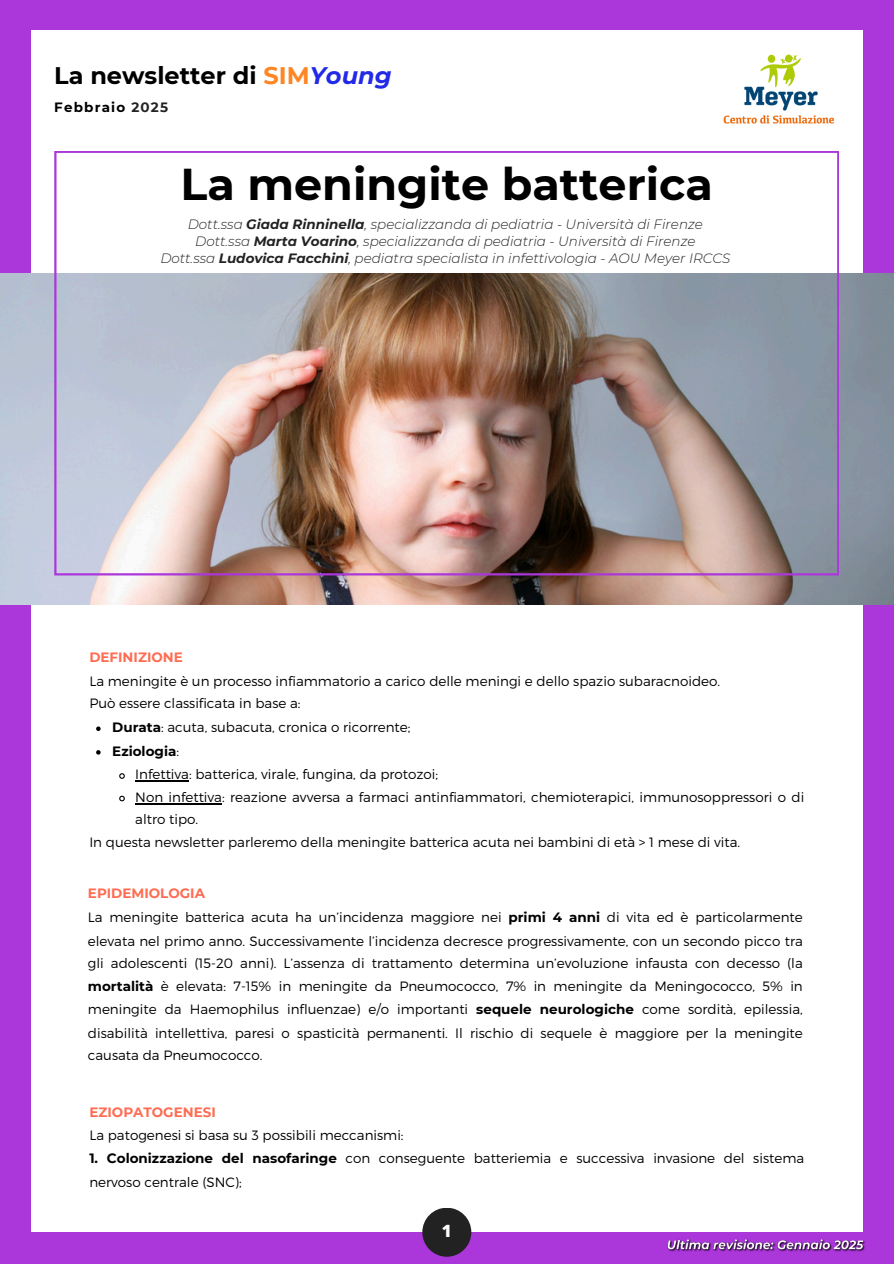
<style>
.page{position:relative;width:894px;height:1264px;background:#fff}
.page>*{position:absolute;margin:0;border:0;box-sizing:border-box;transform-origin:0 0}
.t1{font:700 44.4px "Montserrat";color:#000}
.t2{font:700 24px "Montserrat";color:#000}
.t3{font:800 16.95px "Open Sans";color:#fbfcfb}
.t4{font:300 13.5px/23.1px "Montserrat";color:#000}
.t5{font:italic 300 13.5px/16.8px "Montserrat";color:#222;text-align:center}
.t6{font:700 13.5px "Montserrat";letter-spacing:.085em;color:#000}
.t7{font:700 13.5px "Montserrat";color:#000}
.s1{color:#ff8622}
.s2{font-style:italic;color:#222ae8}
.s3{color:#222}
.s4{font-weight:700}
.s5{font-weight:700;color:#ff6c52}
.s6{font-weight:300}
</style>
<div class="page">
<div style="left:0;top:0;width:893px;height:1263px;background:#ab37db"></div>
<div style="left:31px;top:30px;width:831px;height:1201px;background:#fff"></div>
<div style="left:422px;top:1207px;width:49px;height:49px;background:#222;border-radius:50%"></div>
<img style="left:723px;top:54px;width:111px;height:70px">
<img style="left:0;top:274px;width:893px;height:331px">
<img style="left:54px;top:151px;width:785px;height:424px">
<svg style="left:96px;top:726px;width:5px;height:5px"></svg>
<svg style="left:96px;top:750px;width:5px;height:4px"></svg>
<svg style="left:119px;top:773px;width:6px;height:6px"></svg>
<hr style="left:135px;top:780px;width:54px;height:1px;background:#000">
<svg style="left:119px;top:795px;width:6px;height:7px"></svg>
<hr style="left:135px;top:803px;width:87px;height:1px;background:#000">
<img style="left:667px;top:1239px;width:198px;height:13px">
<h3 class="t2" style="left:54px;top:60px;width:339px">La newsletter di <span class="s1">SIM</span><span class="s2">Young</span></h3>
<p class="t6" style="left:54px;top:99px;width:115px">Febbraio <span class="s3">2025</span></p>
<h4 class="t1" style="left:180px;top:156px;width:533px">La meningite batterica</h4>
<h4 class="t5" style="left:160px;top:216px;width:571px">Dott.ssa <span class="s4">Giada Rinninella</span>, specializzanda di pediatria - Università di Firenze<br>Dott.ssa <span class="s4">Marta Voarino</span>, specializzanda di pediatria - Università di Firenze<br>Dott.ssa <span class="s4">Ludovica Facchini</span>, pediatra specialista in infettivologia - AOU Meyer IRCCS</h4>
<h1 class="t4" style="left:89px;top:645px;width:632px"><span class="s5">DEFINIZIONE<br></span>La meningite è un processo infiammatorio a carico delle meningi e dello spazio subaracnoideo.<br>Può essere classificata in base a:</h1>
<h4 class="t4" style="left:112px;top:715px;width:299px"><span class="s4">Durata</span>: acuta, subacuta, cronica o ricorrente;</h4>
<h4 class="t7" style="left:112px;top:742px;width:68px">Eziologia<span class="s6">:</span></h4>
<p class="t4" style="left:135px;top:762px;width:304px">Infettiva: batterica, virale, fungina, da protozoi;</p>
<p class="t4" style="left:135px;top:785px;width:670px;line-height:22.5px">Non infettiva: reazione avversa a farmaci antinfiammatori, chemioterapici, immunosoppressori o di altro tipo.</p>
<p class="t4" style="left:89px;top:829px;width:652px">In questa newsletter parleremo della meningite batterica acuta nei bambini di età &gt; 1 mese di vita.</p>
<p class="t4" style="left:88px;top:881px;width:716px"><span class="s5">EPIDEMIOLOGIA<br></span>La meningite batterica acuta ha un’incidenza maggiore nei <span class="s4">primi 4 anni</span> di vita ed è particolarmente elevata nel primo anno. Successivamente l’incidenza decresce progressivamente, con un secondo picco tra gli adolescenti (15-20 anni). L’assenza di trattamento determina un’evoluzione infausta con decesso (la <span class="s4">mortalità</span> è elevata: 7-15% in meningite da Pneumococco, 7% in meningite da Meningococco, 5% in meningite da Haemophilus influenzae) e/o importanti <span class="s4">sequele neurologiche</span> come sordità, epilessia, disabilità intellettiva, paresi o spasticità permanenti. Il rischio di sequele è maggiore per la meningite causata da Pneumococco.</p>
<h4 class="t4" style="left:89px;top:1099px;width:316px;line-height:23.7px"><span class="s5">EZIOPATOGENESI<br></span>La patogenesi si basa su 3 possibili meccanismi:</h4>
<p class="t4" style="left:89px;top:1145px;width:716px;line-height:23.7px"><span class="s4">1. Colonizzazione del nasofaringe</span> con conseguente batteriemia e successiva invasione del sistema nervoso centrale (SNC);</p>
<h2 class="t3" style="left:442px;top:1219px;width:11px">1</h2>
</div>
